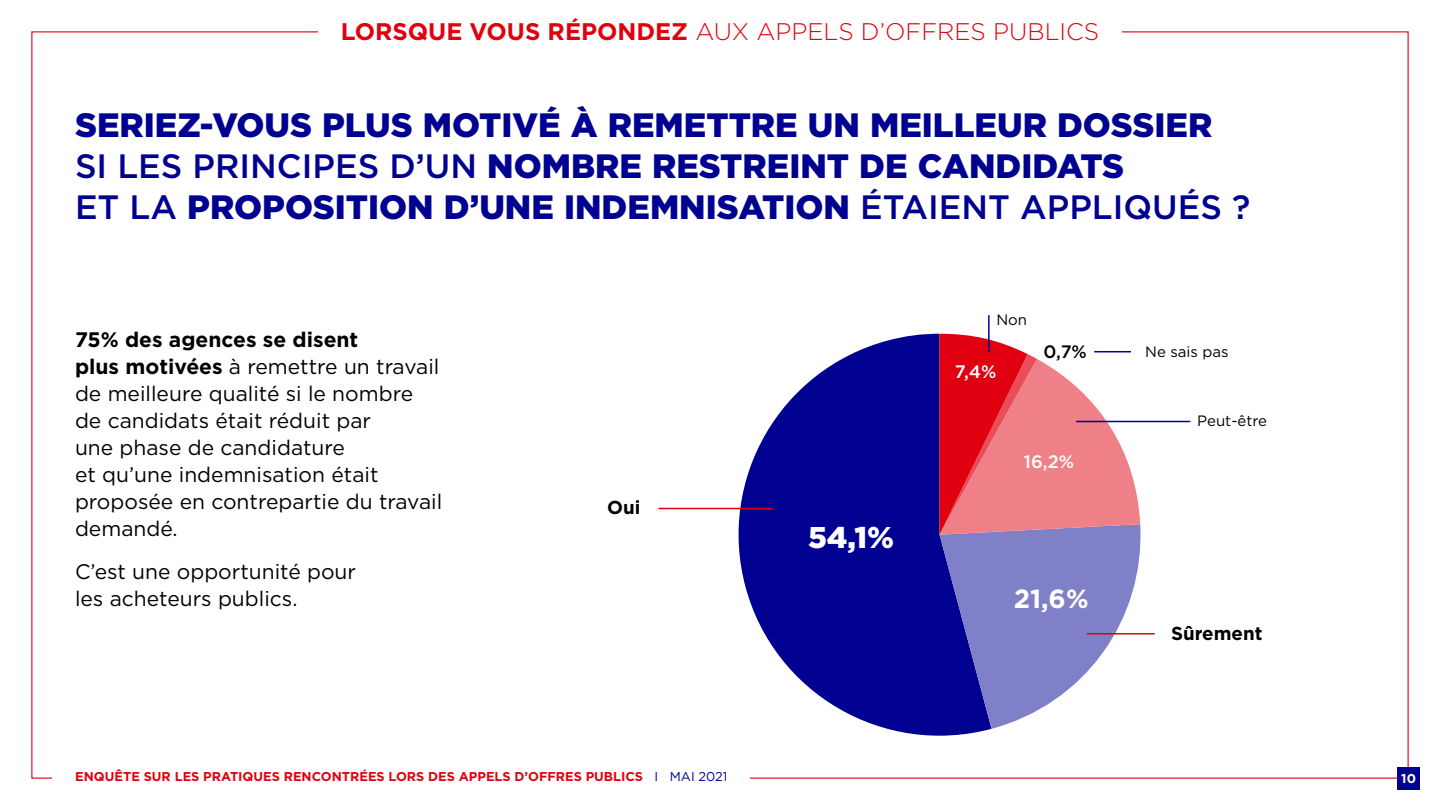
<style>
.page{position:relative;width:1440px;height:810px;background:#fff}
.page>*{position:absolute;margin:0;border:0;box-sizing:border-box;transform-origin:0 0}
.t1{font:900 33.75px/41.2px "Gotham";color:#000091}
.t2{font:900 30px "Gotham";color:#fff}
.t3{font:700 26.25px "Gotham";color:#fff}
.t4{font:300 24px "Gotham";color:#e1000f}
.t5{font:21px/27px "Gotham";color:#000}
.t6{font:700 18.75px "Gotham";color:#000}
.t7{font:500 18px "Gotham";color:#fff}
.t8{font:500 18px "Gotham";color:#000}
.t9{font:15px "Gotham";color:#000}
.t10{font:700 12.83px "Gotham";color:#e1000f}
.t11{font:700 12.83px "Gotham";color:#fff}
.s1{font-weight:700}
.s2{font-weight:500}
.s3{font-weight:400;color:#000091}
</style>
<div class="page">
<div style="left:1397px;top:767px;width:23px;height:23px;background:#000091"></div>
<svg style="left:717px;top:334px;width:274px;height:402px;fill:#000091"></svg>
<svg style="left:940px;top:334px;width:205px;height:395px"></svg>
<hr style="left:1087px;top:633px;width:68px;height:1px;background:#e1000f">
<hr style="left:988px;top:315px;width:2px;height:37px;background:#000091">
<hr style="left:1094px;top:351px;width:37px;height:1px;background:#000091">
<hr style="left:1076px;top:421px;width:114px;height:1px;background:#000091">
<hr style="left:658px;top:508px;width:115px;height:1px;background:#e1000f">
<p class="t4" style="left:341px;top:16px;width:760px"><span class="s1">LORSQUE VOUS RÉPONDEZ</span> AUX APPELS D’OFFRES PUBLICS</p>
<h1 class="t1" style="left:75px;top:104px;width:1177px">SERIEZ-VOUS PLUS MOTIVÉ À REMETTRE UN MEILLEUR DOSSIER<br><span class="s2">SI LES PRINCIPES D’UN</span> NOMBRE RESTREINT DE CANDIDATS<br><span class="s2">ET LA</span> PROPOSITION D’UNE INDEMNISATION <span class="s2">ÉTAIENT APPLIQUÉS ?</span></h1>
<p class="t5" style="left:75px;top:326px;width:369px"><span class="s1">75% des agences se disent<br>plus motivées</span> à remettre un travail de meilleure qualité si le nombre de candidats était réduit par<br>une phase de candidature<br>et qu’une indemnisation était proposée en contrepartie du travail demandé.</p>
<p class="t5" style="left:75px;top:557px;width:283px">C’est une opportunité pour les acheteurs publics.</p>
<p class="t6" style="left:607px;top:495px;width:35px">Oui</p>
<h2 class="t2" style="left:808px;top:517px;width:87px">54,1%</h2>
<p class="t9" style="left:996px;top:310px;width:32px">Non</p>
<p class="t7" style="left:955px;top:360px;width:43px">7,4%</p>
<p class="t8" style="left:1044px;top:340px;width:45px">0,7%</p>
<p class="t9" style="left:1145px;top:342px;width:85px">Ne sais pas</p>
<p class="t9" style="left:1197px;top:411px;width:71px">Peut-être</p>
<p class="t7" style="left:1024px;top:450px;width:52px">16,2%</p>
<p class="t3" style="left:1014px;top:581px;width:76px">21,6%</p>
<p class="t6" style="left:1171px;top:621px;width:93px">Sûrement</p>
<p class="t10" style="left:75px;top:768px;width:654px">ENQUÊTE SUR LES PRATIQUES RENCONTRÉES LORS DES APPELS D’OFFRES PUBLICS <span class="s3">I MAI 2021</span></p>
<p class="t11" style="left:1401px;top:770px;width:16px">10</p>
</div>
